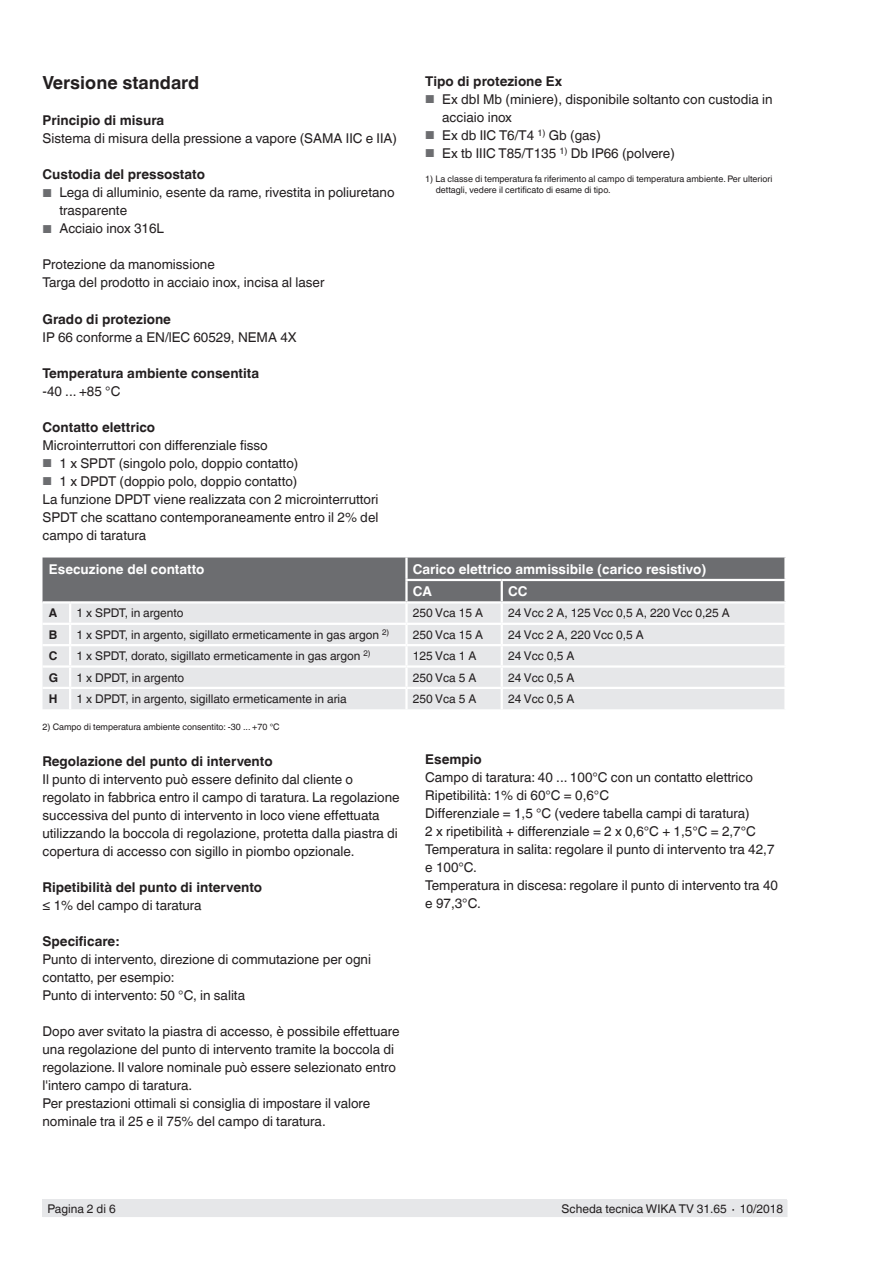
<style>
.page{position:relative;width:893px;height:1263px;background:#fff}
.page>*{position:absolute;margin:0;border:0;box-sizing:border-box;transform-origin:0 0}
.t1{font:700 18px "Helvetica World";color:#231f20}
.t2{font:13.5px/18px "Helvetica World";color:#231f20}
.t3{font:700 13.5px "Helvetica World";color:#231f20}
.t4{font:700 13.5px/22.5px "Helvetica World";color:#fff}
.t5{font:12px "Helvetica World";color:#231f20}
.t6{font:700 12px "Helvetica World";color:#231f20}
.t7{font:9px/10.5px "Helvetica World";color:#231f20}
.s1{font-size:11.55px;color:#6c6d70}
</style>
<div class="page">
<div style="left:43px;top:1199px;width:744px;height:18px;background:#e6e7e9"></div>
<div style="left:43px;top:557px;width:741px;height:44px;background:#6c6d70"></div>
<div style="left:43px;top:603px;width:741px;height:106px;background:#e6e7e9"></div>
<hr style="left:405px;top:557px;width:3px;height:22px;background:#fff">
<hr style="left:405px;top:581px;width:3px;height:20px;background:#fff">
<hr style="left:405px;top:579px;width:97px;height:2px;background:#fff">
<hr style="left:502px;top:579px;width:285px;height:2px;background:#fff">
<hr style="left:501px;top:581px;width:2px;height:20px;background:#fff">
<hr style="left:69px;top:603px;width:2px;height:20px;background:#fff">
<hr style="left:405px;top:603px;width:3px;height:20px;background:#fff">
<hr style="left:501px;top:603px;width:2px;height:20px;background:#fff">
<hr style="left:43px;top:623px;width:27px;height:2px;background:#fff">
<hr style="left:70px;top:623px;width:336px;height:2px;background:#fff">
<hr style="left:406px;top:623px;width:96px;height:2px;background:#fff">
<hr style="left:405px;top:625px;width:3px;height:19px;background:#fff">
<hr style="left:502px;top:623px;width:285px;height:2px;background:#fff">
<hr style="left:43px;top:644px;width:27px;height:2px;background:#fff">
<hr style="left:70px;top:644px;width:336px;height:2px;background:#fff">
<hr style="left:406px;top:644px;width:96px;height:2px;background:#fff">
<hr style="left:405px;top:646px;width:3px;height:19px;background:#fff">
<hr style="left:502px;top:644px;width:285px;height:2px;background:#fff">
<hr style="left:43px;top:665px;width:27px;height:3px;background:#fff">
<hr style="left:70px;top:665px;width:336px;height:3px;background:#fff">
<svg style="left:69px;top:625px;width:2px;height:62px"></svg>
<hr style="left:406px;top:665px;width:96px;height:3px;background:#fff">
<hr style="left:405px;top:668px;width:3px;height:19px;background:#fff">
<hr style="left:502px;top:665px;width:285px;height:3px;background:#fff">
<svg style="left:501px;top:625px;width:2px;height:62px"></svg>
<hr style="left:43px;top:687px;width:27px;height:2px;background:#fff">
<hr style="left:70px;top:687px;width:336px;height:2px;background:#fff">
<hr style="left:69px;top:689px;width:2px;height:20px;background:#fff">
<hr style="left:406px;top:687px;width:96px;height:2px;background:#fff">
<hr style="left:405px;top:689px;width:3px;height:20px;background:#fff">
<hr style="left:502px;top:687px;width:285px;height:2px;background:#fff">
<hr style="left:501px;top:689px;width:2px;height:20px;background:#fff">
<p class="t3" style="left:425px;top:74px;width:139px">Tipo di protezione Ex</p>
<p class="t2" style="left:442px;top:91px;width:332px;text-indent:-17px"><span class="s1">■</span> Ex dbI Mb (miniere), disponibile soltanto con custodia in acciaio inox</p>
<p class="t2" style="left:425px;top:127px;width:177px"><span class="s1">■</span> Ex db IIC T6/T4 <sup>1)</sup> Gb (gas)</p>
<p class="t2" style="left:425px;top:145px;width:251px"><span class="s1">■</span> Ex tb IIIC T85/T135 <sup>1)</sup> Db IP66 (polvere)</p>
<p class="t7" style="left:436px;top:174px;width:338px;text-indent:-11px">1) La classe di temperatura fa riferimento al campo di temperatura ambiente. Per ulteriori dettagli, vedere il certificato di esame di tipo.</p>
<h1 class="t1" style="left:43px;top:73px;width:158px">Versione standard</h1>
<p class="t3" style="left:43px;top:113px;width:123px">Principio di misura</p>
<p class="t2" style="left:43px;top:130px;width:356px">Sistema di misura della pressione a vapore (SAMA IIC e IIA)</p>
<p class="t3" style="left:43px;top:167px;width:164px">Custodia del pressostato</p>
<p class="t2" style="left:60px;top:184px;width:336px;text-indent:-17px"><span class="s1">■</span> Lega di alluminio, esente da rame, rivestita in poliuretano trasparente</p>
<p class="t2" style="left:43px;top:220px;width:123px"><span class="s1">■</span> Acciaio inox 316L</p>
<p class="t2" style="left:43px;top:256px;width:283px">Protezione da manomissione<br>Targa del prodotto in acciaio inox, incisa al laser</p>
<p class="t3" style="left:43px;top:311px;width:130px">Grado di protezione</p>
<p class="t2" style="left:43px;top:328px;width:256px">IP 66 conforme a EN/lEC 60529, NEMA 4X</p>
<p class="t3" style="left:43px;top:365px;width:218px">Temperatura ambiente consentita</p>
<p class="t2" style="left:43px;top:382px;width:79px">-40 ... +85 °C</p>
<p class="t3" style="left:43px;top:419px;width:114px">Contatto elettrico</p>
<p class="t2" style="left:43px;top:436px;width:227px">Microinterruttori con differenziale fisso</p>
<p class="t2" style="left:43px;top:454px;width:257px"><span class="s1">■</span> 1 x SPDT (singolo polo, doppio contatto)</p>
<p class="t2" style="left:43px;top:472px;width:337px"><span class="s1">■</span> 1 x DPDT (doppio polo, doppio contatto)<br>La funzione DPDT viene realizzata con 2 microinterruttori SPDT che scattano contemporaneamente entro il 2% del campo di taratura</p>
<p class="t4" style="left:49px;top:558px;width:157px">Esecuzione del contatto</p>
<p class="t4" style="left:413px;top:558px;width:295px">Carico elettrico ammissibile (carico resistivo)<br>CA</p>
<p class="t4" style="left:508px;top:580px;width:21px">CC</p>
<p class="t6" style="left:49px;top:606px;width:10px">A</p>
<p class="t5" style="left:77px;top:606px;width:109px">1 x SPDT, in argento</p>
<p class="t5" style="left:413px;top:606px;width:72px">250 Vca 15 A</p>
<p class="t5" style="left:508px;top:606px;width:223px">24 Vcc 2 A, 125 Vcc 0,5 A, 220 Vcc 0,25 A</p>
<p class="t6" style="left:49px;top:628px;width:10px">B</p>
<p class="t5" style="left:77px;top:628px;width:314px">1 x SPDT, in argento, sigillato ermeticamente in gas argon <sup>2)</sup></p>
<p class="t5" style="left:413px;top:628px;width:72px">250 Vca 15 A</p>
<p class="t5" style="left:508px;top:628px;width:137px">24 Vcc 2 A, 220 Vcc 0,5 A</p>
<p class="t6" style="left:49px;top:649px;width:10px">C</p>
<p class="t5" style="left:77px;top:649px;width:296px">1 x SPDT, dorato, sigillato ermeticamente in gas argon <sup>2)</sup></p>
<p class="t5" style="left:413px;top:649px;width:65px">125 Vca 1 A</p>
<p class="t5" style="left:508px;top:649px;width:68px">24 Vcc 0,5 A</p>
<p class="t6" style="left:49px;top:670px;width:11px">G</p>
<p class="t5" style="left:77px;top:670px;width:109px">1 x DPDT, in argento</p>
<p class="t5" style="left:413px;top:670px;width:65px">250 Vca 5 A</p>
<p class="t5" style="left:508px;top:670px;width:68px">24 Vcc 0,5 A</p>
<p class="t6" style="left:49px;top:692px;width:10px">H</p>
<p class="t5" style="left:77px;top:692px;width:272px">1 x DPDT, in argento, sigillato ermeticamente in aria</p>
<p class="t5" style="left:413px;top:692px;width:65px">250 Vca 5 A</p>
<p class="t5" style="left:508px;top:692px;width:68px">24 Vcc 0,5 A</p>
<p class="t7" style="left:43px;top:722px;width:239px">2) Campo di temperatura ambiente consentito: -30 ... +70 °C</p>
<p class="t3" style="left:43px;top:754px;width:232px">Regolazione del punto di intervento</p>
<p class="t2" style="left:43px;top:771px;width:359px">Il punto di intervento può essere definito dal cliente o regolato in fabbrica entro il campo di taratura. La regolazione successiva del punto di intervento in loco viene effettuata utilizzando la boccola di regolazione, protetta dalla piastra di copertura di accesso con sigillo in piombo opzionale.</p>
<p class="t3" style="left:43px;top:880px;width:221px">Ripetibilità del punto di intervento</p>
<p class="t2" style="left:43px;top:897px;width:161px">≤ 1% del campo di taratura</p>
<p class="t3" style="left:43px;top:934px;width:78px">Specificare:</p>
<p class="t2" style="left:43px;top:951px;width:330px">Punto di intervento, direzione di commutazione per ogni contatto, per esempio:<br>Punto di intervento: 50 °C, in salita</p>
<p class="t2" style="left:43px;top:1023px;width:359px">Dopo aver svitato la piastra di accesso, è possibile effettuare una regolazione del punto di intervento tramite la boccola di regolazione. Il valore nominale può essere selezionato entro l'intero campo di taratura.<br>Per prestazioni ottimali si consiglia di impostare il valore nominale tra il 25 e il 75% del campo di taratura.</p>
<p class="t3" style="left:425px;top:752px;width:58px">Esempio</p>
<p class="t2" style="left:425px;top:769px;width:354px">Campo di taratura: 40 ... 100°C con un contatto elettrico Ripetibilità: 1% di 60°C = 0,6°C<br>Differenziale = 1,5 °C (vedere tabella campi di taratura)<br>2 x ripetibilità + differenziale = 2 x 0,6°C + 1,5°C = 2,7°C Temperatura in salita: regolare il punto di intervento tra 42,7 e 100°C.<br>Temperatura in discesa: regolare il punto di intervento tra 40 e 97,3°C.</p>
<p class="t5" style="left:48px;top:1202px;width:70px">Pagina 2 di 6</p>
<p class="t5" style="left:562px;top:1202px;width:223px">Scheda tecnica WIKA TV 31.65 ∙ 10/2018</p>
</div>
